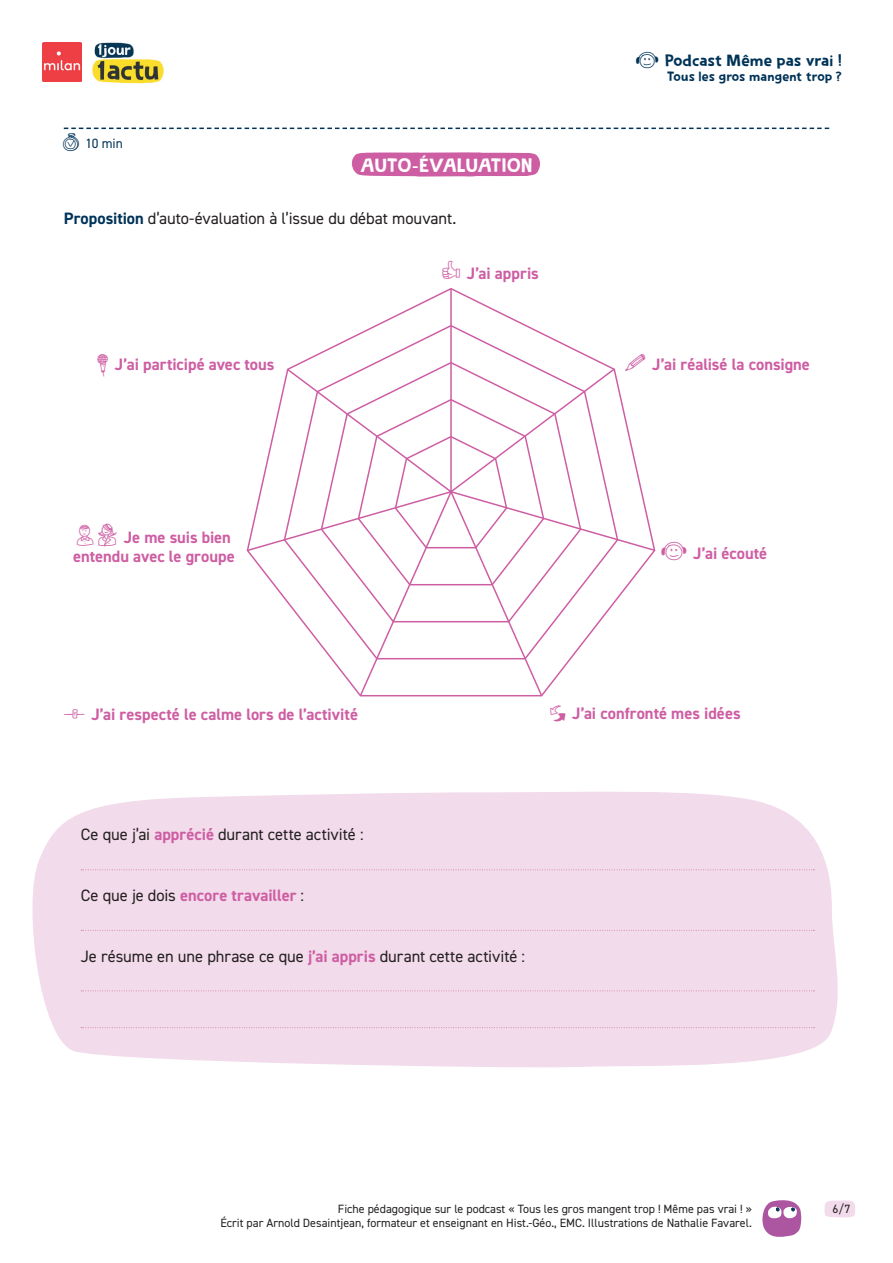
<style>
.page{position:relative;width:893px;height:1263px;background:#fff}
.page>*{position:absolute;margin:0;border:0;box-sizing:border-box;transform-origin:0 0}
.t1{font:19.5px "Spoonbread";letter-spacing:-.005em;color:#fff}
.t2{font:700 16.5px/19.5px "DIN2014";color:#ce5ea3;text-align:right}
.t3{font:16.5px "DIN2014";letter-spacing:-.005em;color:#231f20}
.t4{font:16.5px "Spoonbread";color:#003358}
.t5{font:13.5px "Spoonbread";letter-spacing:.005em;color:#003358}
.t6{font:13.5px "DIN2014";color:#003358}
.t7{font:12px "DIN2014";color:#231f20}
.s1{font-weight:700;color:#003358}
.s2{font-weight:700;color:#ce5ea3}
.s3{font-weight:400;color:#231f20}
</style>
<div class="page">
<svg style="left:824px;top:1200px;width:31px;height:17px"></svg>
<img style="left:92px;top:42px;width:72px;height:42px">
<img style="left:43px;top:43px;width:38px;height:38px">
<svg style="left:762px;top:1200px;width:39px;height:37px"></svg>
<svg style="left:32px;top:791px;width:806px;height:277px;fill:#f2dbea"></svg>
<svg style="left:81px;top:869px;width:733px;height:1px"></svg>
<svg style="left:81px;top:930px;width:733px;height:1px"></svg>
<svg style="left:81px;top:990px;width:733px;height:1px"></svg>
<svg style="left:81px;top:1027px;width:733px;height:1px"></svg>
<svg style="left:63px;top:128px;width:766px;height:49px"></svg>
<svg style="left:246px;top:288px;width:410px;height:409px"></svg>
<p class="t6" style="left:86px;top:135px;width:39px">10 min</p>
<p class="t1" style="left:360px;top:154px;width:174px">AUTO-ÉVALUATION</p>
<p class="t3" style="left:64px;top:208px;width:394px"><span class="s1">Proposition</span> d’auto-évaluation à l’issue du débat mouvant.</p>
<p class="t2" style="left:467px;top:263px;width:74px">J’ai appris</p>
<p class="t4" style="left:665px;top:51px;width:179px">Podcast Même pas vrai !</p>
<p class="t5" style="left:667px;top:69px;width:176px">Tous les gros mangent trop ?</p>
<p class="t2" style="left:115px;top:355px;width:161px">J’ai participé avec tous</p>
<p class="t2" style="left:652px;top:355px;width:159px">J’ai réalisé la consigne</p>
<p class="t2" style="left:73px;top:527px;width:163px">Je me suis bien entendu avec le groupe</p>
<p class="t2" style="left:693px;top:543px;width:76px">J’ai écouté</p>
<p class="t2" style="left:91px;top:704px;width:268px">J’ai respecté le calme lors de l’activité</p>
<p class="t2" style="left:549px;top:703px;width:193px">◆ J’ai confronté mes idées</p>
<p class="t3" style="left:81px;top:824px;width:284px">Ce que j’ai <span class="s2">apprécié</span> durant cette activité :</p>
<p class="t2" style="left:81px;top:885px;width:225px"><span class="s3">Ce que je dois</span> encore travailler <span class="s3">:</span></p>
<p class="t3" style="left:81px;top:945px;width:446px">Je résume en une phrase ce que <span class="s2">j’ai appris</span> durant cette activité :</p>
<p class="t7" style="left:338px;top:1201px;width:415px">Fiche pédagogique sur le podcast « Tous les gros mangent trop ! Même pas vrai ! »</p>
<p class="t7" style="left:833px;top:1201px;width:19px">6/7</p>
<p class="t7" style="left:220px;top:1215px;width:533px">Écrit par Arnold Desaintjean, formateur et enseignant en Hist.-Géo., EMC. Illustrations de Nathalie Favarel.</p>
</div>
